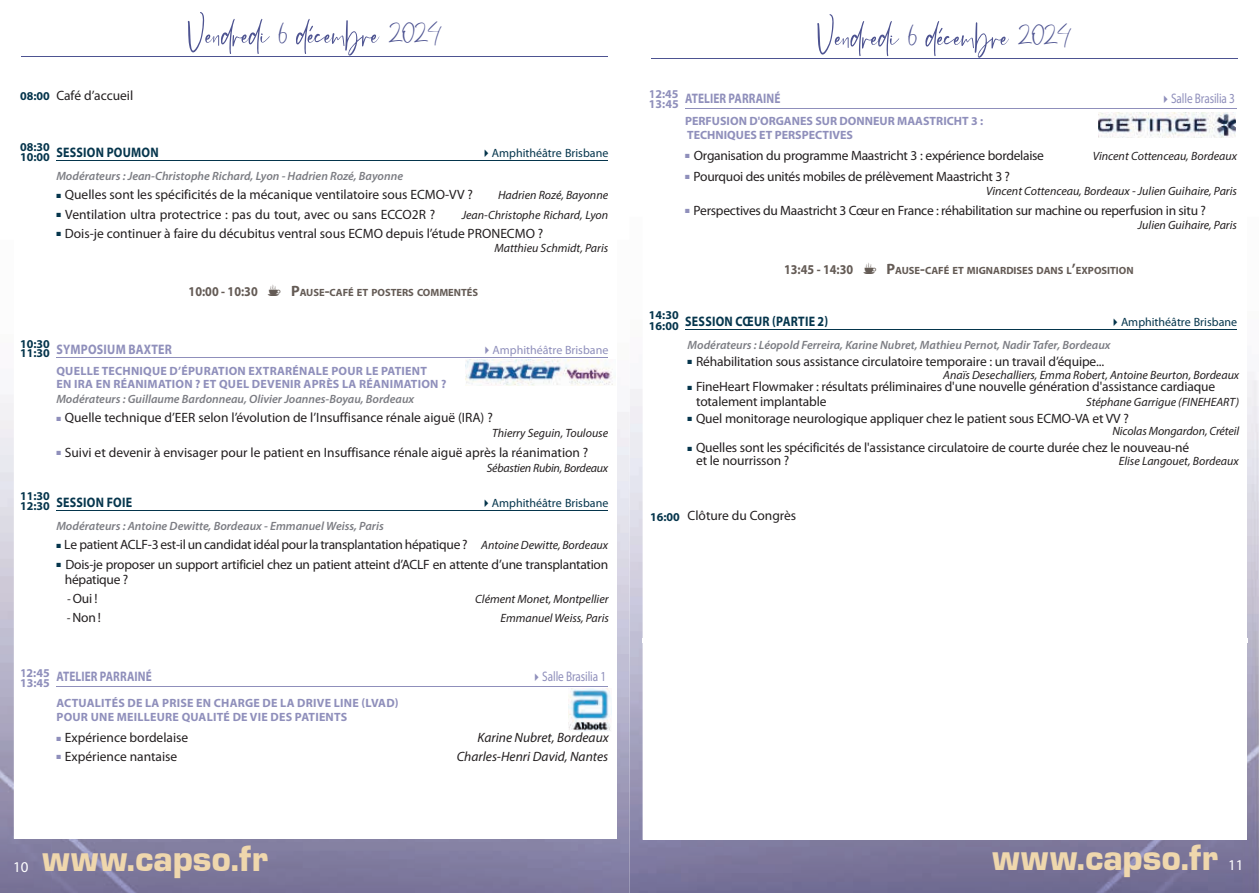
<style>
.page{position:relative;width:1259px;height:893px;background:#fff}
.page>*{position:absolute;margin:0;border:0;box-sizing:border-box;transform-origin:0 0}
.t1{font:61.8px "Hublland";color:#4d5391}
.t2{font:37.95px "Eurostile Black DTC";color:#efd7ad;scale:.96 1}
.t3{font:15px "Myriad Pro";color:#fff}
.t4{font:700 13.8px "Myriad Pro";letter-spacing:.02em;color:#05354c;scale:.87 1}
.t5{font:700 13.8px "Myriad Pro";letter-spacing:.01em;color:#8f8fbb;scale:.82 1}
.t6{font:13.8px "Myriad Pro";letter-spacing:-.01em;color:#8f8fbb;scale:.82 1}
.t7{font:700 13.8px "Myriad Pro";letter-spacing:.01em;color:#8f8fbb;scale:.87 1}
.t8{font:13.5px/15px "Myriad Pro";letter-spacing:-.01em;color:#231f20}
.t9{font:italic 13.5px "Myriad Pro";color:#231f20}
.t10{font:700 13.5px "Myriad Pro";color:#645b55;scale:.9 1}
.t11{font:italic 12px "Myriad Pro";color:#231f20}
.t12{font:italic 600 12px/23px "Myriad Pro";color:#7c7d83}
.t13{font:700 12px/13.5px "Myriad Pro";letter-spacing:.02em;color:#8f8fbb}
.t14{font:700 12px/13.5px "Myriad Pro";color:#8f8fbb}
.t15{font:12px "Myriad Pro";color:#05354c}
.t16{font:italic 12px "Myriad Pro";letter-spacing:-.02em;color:#231f20}
.t17{font:12px "Myriad Pro";color:#8f8fbb}
.t18{font:700 12px "Myriad Pro";color:#05354c}
.t19{font:700 12px "Myriad Pro";letter-spacing:.02em;color:#8f8fbb;scale:.91 1}
.t20{font:700 10.5px "Myriad Pro";color:#645b55}
.s1{font-weight:700;font-size:12px;color:#05354c}
.s2{font-size:32.7px}
.s3{color:#05354c}
.s4{font-size:15px}
.s5{color:#8f8fbb}
.s6{font-style:italic;font-size:12px}
.s7{font-weight:400;font-style:normal;color:#05354c}
</style>
<div class="page">
<img style="left:1207px;top:372px;width:52px;height:521px">
<img style="left:629px;top:389px;width:52px;height:504px">
<img style="left:681px;top:840px;width:526px;height:53px">
<img style="left:0;top:395px;width:52px;height:498px">
<img style="left:52px;top:839px;width:525px;height:54px">
<div style="left:14px;top:73px;width:603px;height:766px;background:#fff"></div>
<hr style="left:21px;top:56px;width:587px;height:1px;background:#4d5391">
<hr style="left:56px;top:160px;width:552px;height:1px;background:#05354c">
<hr style="left:56px;top:357px;width:552px;height:1px;background:#8f8fbb">
<hr style="left:56px;top:510px;width:552px;height:1px;background:#05354c">
<hr style="left:56px;top:686px;width:552px;height:1px;background:#8f8fbb">
<hr style="left:651px;top:58px;width:586px;height:1px;background:#4d5391">
<div style="left:642px;top:96px;width:604px;height:744px;background:#fff"></div>
<hr style="left:685px;top:108px;width:552px;height:1px;background:#8f8fbb">
<hr style="left:685px;top:329px;width:552px;height:1px;background:#05354c">
<div style="left:642px;top:638px;width:605px;height:5px;background:#fff"></div>
<img style="left:569px;top:689px;width:42px;height:42px">
<img style="left:466px;top:359px;width:149px;height:27px">
<img style="left:1098px;top:113px;width:137px;height:25px">
<p class="t8" style="left:20px;top:87px;width:115px"><span class="s1">08:00</span> Café d’accueil</p>
<h1 class="t1" style="left:188px;top:-16px;width:255px">Vendredi <span class="s2">6</span> décembre <span class="s2">2024</span></h1>
<p class="t18" style="left:20px;top:140px;width:31px">08:30</p>
<p class="t4" style="left:20px;top:143px;width:161px"><sub>10:00</sub> SESSION POUMON</p>
<p class="t15" style="left:480px;top:146px;width:129px">✔Amphithéâtre Brisbane</p>
<p class="t12" style="left:56px;top:164px;width:348px">Modérateurs : Jean-Christophe Richard, Lyon - Hadrien Rozé, Bayonne</p>
<p class="t8" style="left:56px;top:187px;width:418px"><span class="s3">■</span> Quelles sont les spécificités de la mécanique ventilatoire sous ECMO-VV ?</p>
<p class="t11" style="left:498px;top:188px;width:112px">Hadrien Rozé, Bayonne</p>
<p class="t8" style="left:56px;top:206px;width:380px"><span class="s3">■</span> Ventilation ultra protectrice : pas du tout, avec ou sans ECCO2R ?</p>
<p class="t11" style="left:462px;top:207px;width:148px">Jean-Christophe Richard, Lyon</p>
<p class="t8" style="left:56px;top:226px;width:488px"><span class="s3">■</span> Dois-je continuer à faire du décubitus ventral sous ECMO depuis l’étude PRONECMO ?</p>
<p class="t11" style="left:494px;top:241px;width:115px">Matthieu Schmidt, Paris</p>
<p class="t10" style="left:189px;top:282px;width:78px">10:00 - 10:30</p>
<p class="t20" style="left:291px;top:285px;width:189px"><span class="s4">P</span>AUSE<span class="s4">-</span>CAFÉ ET POSTERS COMMENTÉS</p>
<p class="t18" style="left:20px;top:336px;width:31px">10:30</p>
<p class="t7" style="left:20px;top:340px;width:176px"><sub>11:30</sub> SYMPOSIUM BAXTER</p>
<p class="t17" style="left:481px;top:342px;width:129px">✔Amphithéâtre Brisbane</p>
<p class="t13" style="left:56px;top:363px;width:391px">QUELLE TECHNIQUE D’ÉPURATION EXTRARÉNALE POUR LE PATIENT<br>EN IRA EN RÉANIMATION ? ET QUEL DEVENIR APRÈS LA RÉANIMATION ?</p>
<p class="t12" style="left:56px;top:387px;width:359px">Modérateurs : Guillaume Bardonneau, Olivier Joannes-Boyau, Bordeaux</p>
<p class="t8" style="left:56px;top:410px;width:438px"><span class="s5">■</span> Quelle technique d’EER selon l’évolution de l’Insuffisance rénale aiguë (IRA) ?</p>
<p class="t11" style="left:492px;top:426px;width:118px">Thierry Seguin, Toulouse</p>
<p class="t8" style="left:56px;top:444px;width:533px"><span class="s5">■</span> Suivi et devenir à envisager pour le patient en Insuffisance rénale aiguë après la réanimation ?</p>
<p class="t16" style="left:487px;top:460px;width:123px">Sébastien Rubin, Bordeaux</p>
<p class="t18" style="left:20px;top:488px;width:31px">11:30</p>
<p class="t4" style="left:20px;top:493px;width:130px"><sub>12:30</sub> SESSION FOIE</p>
<p class="t15" style="left:480px;top:496px;width:129px">✔Amphithéâtre Brisbane</p>
<p class="t12" style="left:56px;top:514px;width:329px">Modérateurs : Antoine Dewitte, Bordeaux - Emmanuel Weiss, Paris</p>
<p class="t8" style="left:56px;top:537px;width:553px"><span class="s3">■</span> Le patient ACLF-3 est-il un candidat idéal pour la transplantation hépatique ? <span class="s6">Antoine Dewitte, Bordeaux</span></p>
<p class="t8" style="left:65px;top:556px;width:545px;text-indent:-9px"><span class="s3">■</span> Dois-je proposer un support artificiel chez un patient atteint d’ACLF en attente d’une transplantation hépatique ?</p>
<p class="t8" style="left:67px;top:591px;width:32px"><span class="s6">-</span> Oui !</p>
<p class="t11" style="left:475px;top:591px;width:135px">Clément Monet, Montpellier</p>
<p class="t8" style="left:67px;top:610px;width:36px"><span class="s6">-</span> Non !</p>
<p class="t11" style="left:500px;top:611px;width:110px">Emmanuel Weiss, Paris</p>
<p class="t19" style="left:20px;top:665px;width:34px">12:45</p>
<p class="t5" style="left:20px;top:667px;width:162px"><sub>13:45</sub> ATELIER PARRAINÉ</p>
<p class="t6" style="left:531px;top:668px;width:93px">✔Salle Brasilia 1</p>
<p class="t13" style="left:56px;top:696px;width:344px">ACTUALITÉS DE LA PRISE EN CHARGE DE LA DRIVE LINE (LVAD)<br>POUR UNE MEILLEURE QUALITÉ DE VIE DES PATIENTS</p>
<p class="t8" style="left:56px;top:730px;width:133px"><span class="s5">■</span> Expérience bordelaise</p>
<p class="t9" style="left:477px;top:729px;width:133px">Karine Nubret, Bordeaux</p>
<p class="t8" style="left:56px;top:749px;width:122px"><span class="s5">■</span> Expérience nantaise</p>
<p class="t9" style="left:457px;top:748px;width:153px">Charles-Henri David, Nantes</p>
<p class="t3" style="left:13px;top:858px;width:17px">10</p>
<h2 class="t2" style="left:43px;top:838px;width:236px">www.capso.fr</h2>
<h1 class="t1" style="left:817px;top:-14px;width:255px">Vendredi <span class="s2">6</span> décembre <span class="s2">2024</span></h1>
<p class="t19" style="left:649px;top:86px;width:34px">12:45</p>
<p class="t5" style="left:649px;top:90px;width:162px"><sub>13:45</sub> ATELIER PARRAINÉ</p>
<p class="t6" style="left:1159px;top:90px;width:93px">✔Salle Brasilia 3</p>
<p class="t14" style="left:685px;top:114px;width:300px">PERFUSION D'ORGANES SUR DONNEUR MAASTRICHT 3 :<br>TECHNIQUES ET PERSPECTIVES</p>
<p class="t8" style="left:685px;top:147px;width:360px"><span class="s5">■</span> Organisation du programme Maastricht 3 : expérience bordelaise</p>
<p class="t11" style="left:1092px;top:148px;width:146px">Vincent Cottenceau, Bordeaux</p>
<p class="t8" style="left:685px;top:169px;width:326px"><span class="s5">■</span> Pourquoi des unités mobiles de prélèvement Maastricht 3 ?</p>
<p class="t11" style="left:986px;top:184px;width:252px">Vincent Cottenceau, Bordeaux - Julien Guihaire, Paris</p>
<p class="t8" style="left:685px;top:202px;width:522px"><span class="s5">■</span> Perspectives du Maastricht 3 Cœur en France : réhabilitation sur machine ou reperfusion in situ ?</p>
<p class="t11" style="left:1138px;top:218px;width:101px">Julien Guihaire, Paris</p>
<p class="t10" style="left:784px;top:261px;width:78px">13:45 - 14:30</p>
<p class="t20" style="left:886px;top:264px;width:249px"><span class="s4">P</span>AUSE<span class="s4">-</span>CAFÉ ET MIGNARDISES DANS L<span class="s4">’</span>EXPOSITION</p>
<p class="t18" style="left:649px;top:307px;width:31px">14:30</p>
<p class="t4" style="left:649px;top:312px;width:207px"><sub>16:00</sub> SESSION CŒUR (PARTIE 2)</p>
<p class="t12" style="left:687px;top:310px;width:551px;text-indent:422px"><span class="s3">✔</span><span class="s7">Amphithéâtre Brisbane<br></span>Modérateurs : Léopold Ferreira, Karine Nubret, Mathieu Pernot, Nadir Tafer, Bordeaux</p>
<p class="t8" style="left:687px;top:354px;width:418px"><span class="s3">■</span> Réhabilitation sous assistance circulatoire temporaire : un travail d’équipe...</p>
<p class="t11" style="left:943px;top:367px;width:298px">Anaïs Desechalliers, Emma Robert, Antoine Beurton, Bordeaux</p>
<p class="t8" style="left:696px;top:379px;width:521px;line-height:14.4px;text-indent:-9px"><span class="s3">■</span> FineHeart Flowmaker : résultats préliminaires d'une nouvelle génération d'assistance cardiaque totalement implantable</p>
<p class="t11" style="left:1086px;top:394px;width:155px">Stéphane Garrigue (FINEHEART)</p>
<p class="t8" style="left:687px;top:410px;width:443px"><span class="s3">■</span> Quel monitorage neurologique appliquer chez le patient sous ECMO-VA et VV ?</p>
<p class="t11" style="left:1112px;top:424px;width:128px">Nicolas Mongardon, Créteil</p>
<p class="t8" style="left:696px;top:441px;width:495px;line-height:12.8px;text-indent:-9px"><span class="s3">■</span> Quelles sont les spécificités de l'assistance circulatoire de courte durée chez le nouveau-né et le nourrisson ?</p>
<p class="t11" style="left:1118px;top:454px;width:121px">Elise Langouet, Bordeaux</p>
<p class="t8" style="left:650px;top:508px;width:147px"><span class="s1">16:00</span> Clôture du Congrès</p>
<h2 class="t2" style="left:992px;top:836px;width:236px">www.capso.fr</h2>
<p class="t3" style="left:1228px;top:855px;width:17px">11</p>
</div>
